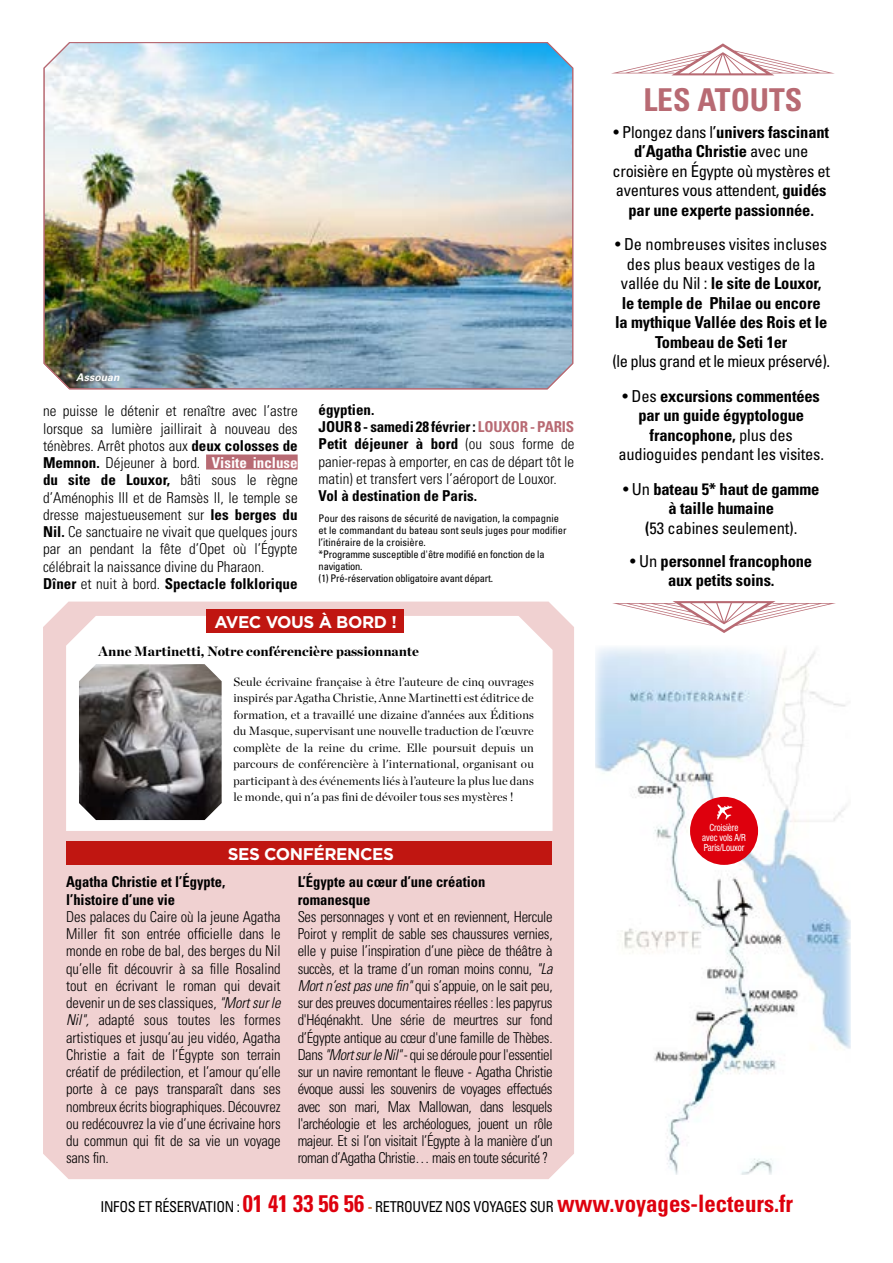
<style>
.page{position:relative;width:893px;height:1263px;background:#fff}
.page>*{position:absolute;margin:0;border:0;box-sizing:border-box;transform-origin:0 0}
.t1{font:700 condensed 31.5px "Univers LT Std";color:#b86a73}
.t2{font:700 16.95px "Gotham";letter-spacing:-.025em;color:#fff}
.t3{font:700 condensed 16.5px/19.5px "Univers LT Std";letter-spacing:-.01em;color:#000;text-align:center}
.t4{font:condensed 16.5px/19.5px "Univers LT Std";letter-spacing:-.02em;color:#000;text-align:center}
.t5{font:300 condensed 15px/17.2px "Univers LT Std";color:#000;text-align:justify}
.t6{font:700 condensed 15px/17.2px "Univers LT Std";color:#000}
.t7{font:condensed 15px "Univers LT Std";letter-spacing:-.02em;color:#000;scale:.95 1}
.t8{font:900 13.5px "Chronicle Display";color:#000}
.t9{font:12px/16.5px "Chronicle Display";letter-spacing:.01em;color:#000;text-align:justify}
.t10{font:condensed 10.5px/12px "Univers LT Std";color:#000}
.t11{font:italic 700 10.5px "Univers LT Std";color:#fff}
.t12{font:condensed 9.9px/9.9px "Helvetica Neue LT Std";letter-spacing:-.01em;color:#fff;text-align:center;scale:.92 1}
.s1{font-weight:700}
.s2{font-weight:700;color:#fff}
.s3{font-weight:700;color:#b86a73}
.s4{font-style:italic}
.s5{font-weight:400}
.s6{font-weight:700;font-size:24px;color:#de000d}
.s7{font-weight:700;color:#c36213}
</style>
<div class="page">
<div style="left:43px;top:601px;width:531px;height:578px;background:#f0d1d1"></div>
<svg style="left:612px;top:601px;width:224px;height:32px"></svg>
<svg style="left:66px;top:616px;width:487px;height:215px"></svg>
<img style="left:79px;top:664px;width:143px;height:156px">
<div style="left:206px;top:610px;width:198px;height:23px;background:#c01611"></div>
<div style="left:66px;top:841px;width:486px;height:24px;background:#c01611"></div>
<svg style="left:611px;top:43px;width:224px;height:32px"></svg>
<img style="left:46px;top:42px;width:525px;height:345px">
<img style="left:595px;top:647px;width:255px;height:527px">
<div style="left:690px;top:797px;width:68px;height:68px;background:#de000d;border-radius:50%"></div>
<svg style="left:717px;top:804px;width:16px;height:16px"></svg>
<div style="left:206px;top:454px;width:92px;height:15px;background:#b86a73"></div>
<p class="t11" style="left:76px;top:371px;width:45px">Assouan</p>
<p class="t5" style="left:43px;top:402px;width:256px;text-align:left">ne puisse le détenir et renaître avec l’astre lorsque sa lumière jaillirait à nouveau des ténèbres. Arrêt photos aux <span class="s1">deux colosses de Memnon.</span> Déjeuner à bord. <span class="s2">Visite incluse </span><span class="s1">du site de Louxor,</span> bâti sous le règne d’Aménophis III et de Ramsès II, le temple se dresse majestueusement sur <span class="s1">les berges du Nil.</span> Ce sanctuaire ne vivait que quelques jours par an pendant la fête d’Opet où l’Égypte célébrait la naissance divine du Pharaon.<br><span class="s1">Dîner</span> et nuit à bord. <span class="s1">Spectacle folklorique</span></p>
<p class="t5" style="left:319px;top:401px;width:257px;text-align:left"><span class="s1">égyptien.<br>JOUR 8 - samedi 28 février :</span> <span class="s3">LOUXOR - PARIS </span><span class="s1">Petit déjeuner à bord</span> (ou sous forme de panier-repas à emporter, en cas de départ tôt le matin) et transfert vers l’aéroport de Louxor.</p>
<p class="t6" style="left:319px;top:487px;width:160px">Vol à destination de Paris.</p>
<p class="t10" style="left:319px;top:512px;width:249px">Pour des raisons de sécurité de navigation, la compagnie et le commandant du bateau sont seuls juges pour modifier l’itinéraire de la croisière.<br>*Programme susceptible d'être modifié en fonction de la navigation.<br>(1) Pré-réservation obligatoire avant départ.</p>
<p class="t2" style="left:215px;top:611px;width:184px">AVEC VOUS À BORD !</p>
<p class="t8" style="left:98px;top:640px;width:322px">Anne Martinetti, Notre conférencière passionnante</p>
<p class="t9" style="left:233px;top:672px;width:302px">Seule écrivaine française à être l’auteure de cinq ouvrages inspirés par Agatha Christie, Anne Martinetti est éditrice de formation, et a travaillé une dizaine d’années aux Éditions du Masque, supervisant une nouvelle traduction de l’œuvre complète de la reine du crime. Elle poursuit depuis un parcours de conférencière à l'international, organisant ou participant à des événements liés à l’auteure la plus lue dans le monde, qui n'a pas fini de dévoiler tous ses mystères !</p>
<p class="t2" style="left:228px;top:842px;width:168px">SES CONFÉRENCES</p>
<p class="t6" style="left:66px;top:873px;width:161px">Agatha Christie et l’Égypte, l’histoire d’une vie</p>
<p class="t5" style="left:66px;top:908px;width:216px">Des palaces du Caire où la jeune Agatha Miller fit son entrée officielle dans le monde en robe de bal, des berges du Nil qu’elle fit découvrir à sa fille Rosalind tout en écrivant le roman qui devait devenir un de ses classiques, <span class="s4">"Mort sur le Nil",</span> adapté sous toutes les formes artistiques et jusqu’au jeu vidéo, Agatha Christie a fait de l’Égypte son terrain créatif de prédilection, et l’amour qu’elle porte à ce pays transparaît dans ses nombreux écrits biographiques. Découvrez ou redécouvrez la vie d’une écrivaine hors du commun qui fit de sa vie un voyage sans fin.</p>
<p class="t6" style="left:298px;top:873px;width:189px">L’Égypte au cœur d’une création romanesque</p>
<p class="t5" style="left:298px;top:908px;width:256px">Ses personnages y vont et en reviennent, Hercule Poirot y remplit de sable ses chaussures vernies, elle y puise l’inspiration d’une pièce de théâtre à succès, et la trame d’un roman moins connu, <span class="s4">"La Mort n’est pas une fin"</span> qui s’appuie, on le sait peu, sur des preuves documentaires réelles : les papyrus d'Héqénakht. Une série de meurtres sur fond d’Égypte antique au cœur d'une famille de Thèbes.<br>Dans <span class="s4">"Mort sur le Nil"</span> - qui se déroule pour l'essentiel sur un navire remontant le fleuve - Agatha Christie évoque aussi les souvenirs de voyages effectués avec son mari, Max Mallowan, dans lesquels l'archéologie et les archéologues, jouent un rôle majeur. Et si l’on visitait l’Égypte à la manière d’un roman d’Agatha Christie… mais en toute sécurité ?</p>
<h1 class="t1" style="left:643px;top:81px;width:161px">LES ATOUTS</h1>
<p class="t4" style="left:613px;top:122px;width:219px">• Plongez dans l’<span class="s1">univers fascinant d’Agatha Christie</span> avec une croisière en Égypte où mystères et aventures vous attendent, <span class="s1">guidés par une experte passionnée.</span></p>
<p class="t3" style="left:615px;top:234px;width:214px"><span class="s5">• De nombreuses visites incluses des plus beaux vestiges de la vallée du Nil :</span> le site de Louxor, le temple de Philae ou encore la mythique Vallée des Rois et le<br>Tombeau de Seti 1er</p>
<p class="t4" style="left:612px;top:351px;width:219px">(le plus grand et le mieux préservé).</p>
<p class="t3" style="left:618px;top:386px;width:207px"><span class="s5">• Des</span> excursions commentées par un guide égyptologue francophone, <span class="s5">plus des audioguides pendant les visites.</span></p>
<p class="t3" style="left:623px;top:479px;width:198px"><span class="s5">• Un</span> bateau 5* haut de gamme à taille humaine<br>(<span class="s5">53 cabines seulement).</span></p>
<p class="t3" style="left:630px;top:551px;width:183px"><span class="s5">• Un</span> personnel francophone aux petits soins.</p>
<p class="t12" style="left:702px;top:823px;width:49px">Croisière avec vols A/R<br>Paris/Louxor</p>
<p class="t7" style="left:100px;top:1197px;width:731px">INFOS ET RÉSERVATION : <span class="s6">01 41 33 56 56</span> <span class="s7">-</span> RETROUVEZ NOS VOYAGES SUR <span class="s6">www.voyages-lecteurs.fr</span></p>
</div>
